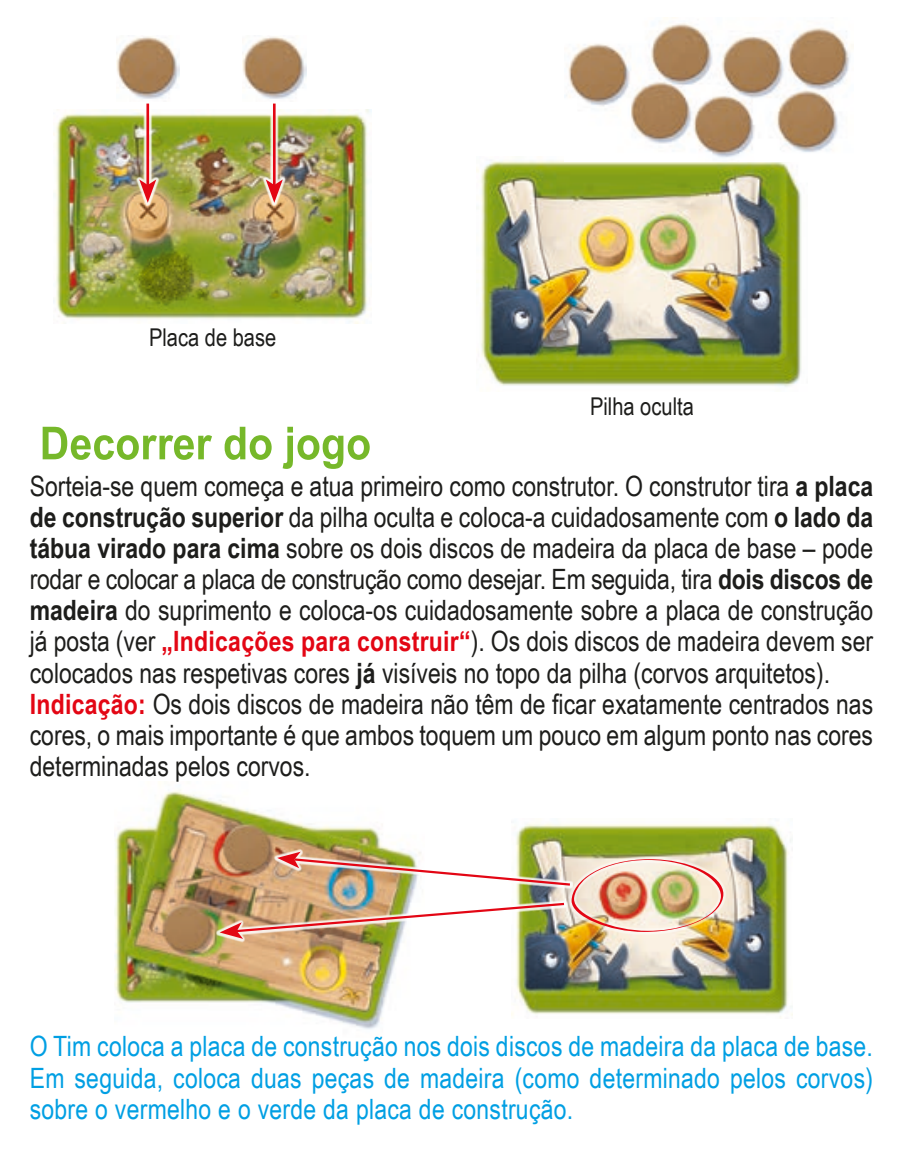
<style>
.page{position:relative;width:903px;height:1171px;background:#fff}
.page>*{position:absolute;margin:0;border:0;box-sizing:border-box;transform-origin:0 0}
.t1{font:700 45.5px "Arial Narrow";color:#76b82a;scale:1.1 1}
.t2{font:28px/31.2px "Arial Narrow";color:#1d1d1b;text-align:justify}
.t3{font:28px/31.2px "Arial Narrow";letter-spacing:.01em;color:#009fe3;text-align:justify}
.t4{font:24.5px "Arial Narrow";color:#1d1d1b}
.s1{font-weight:700}
.s2{font-weight:700;color:#e30614}
</style>
<div class="page">
<img style="left:54px;top:110px;width:318px;height:214px">
<img style="left:476px;top:160px;width:326px;height:227px">
<img style="left:565px;top:17px;width:288px;height:145px">
<img style="left:116px;top:36px;width:64px;height:63px">
<img style="left:242px;top:36px;width:64px;height:63px">
<div style="left:136px;top:100px;width:24px;height:106px;background:#fff;opacity:.85"></div>
<hr style="left:146px;top:104px;width:3px;height:81px;background:#e30614">
<svg style="left:139px;top:179px;width:17px;height:24px"></svg>
<div style="left:262px;top:100px;width:24px;height:106px;background:#fff;opacity:.85"></div>
<hr style="left:273px;top:104px;width:3px;height:81px;background:#e30614">
<svg style="left:266px;top:179px;width:17px;height:24px"></svg>
<img style="left:511px;top:823px;width:282px;height:195px">
<img style="left:114px;top:790px;width:287px;height:240px">
<div style="left:568px;top:856px;width:159px;height:79px;background:#fff;opacity:.5"></div>
<div style="left:274px;top:848px;width:299px;height:41px;background:#fff;opacity:.85"></div>
<div style="left:216px;top:899px;width:351px;height:43px;background:#fff;opacity:.85"></div>
<img style="left:220px;top:851px;width:503px;height:88px">
<p class="t4" style="left:149px;top:320px;width:129px">Placa de base</p>
<p class="t4" style="left:590px;top:388px;width:105px">Pilha oculta</p>
<p class="t1" style="left:40px;top:409px;width:303px">Decorrer do jogo</p>
<p class="t2" style="left:30px;top:469px;width:845px">Sorteia-se quem começa e atua primeiro como construtor. O construtor tira <span class="s1">a placa de construção superior</span> da pilha oculta e coloca-a cuidadosamente com <span class="s1">o lado da tábua virado para cima</span> sobre os dois discos de madeira da placa de base – pode rodar e colocar a placa de construção como desejar. Em seguida, tira <span class="s1">dois discos de madeira</span> do suprimento e coloca-os cuidadosamente sobre a placa de construção já posta (ver <span class="s2">„Indicações para construir“</span>). Os dois discos de madeira devem ser colocados nas respetivas cores <span class="s1">já</span> visíveis no topo da pilha (corvos arquitetos).</p>
<p class="t2" style="left:30px;top:687px;width:845px"><span class="s2">Indicação:</span> Os dois discos de madeira não têm de ficar exatamente centrados nas cores, o mais importante é que ambos toquem um pouco em algum ponto nas cores determinadas pelos corvos.</p>
<p class="t3" style="left:30px;top:1030px;width:845px">O Tim coloca a placa de construção nos dois discos de madeira da placa de base.<br>Em seguida, coloca duas peças de madeira (como determinado pelos corvos) sobre o vermelho e o verde da placa de construção.</p>
</div>
